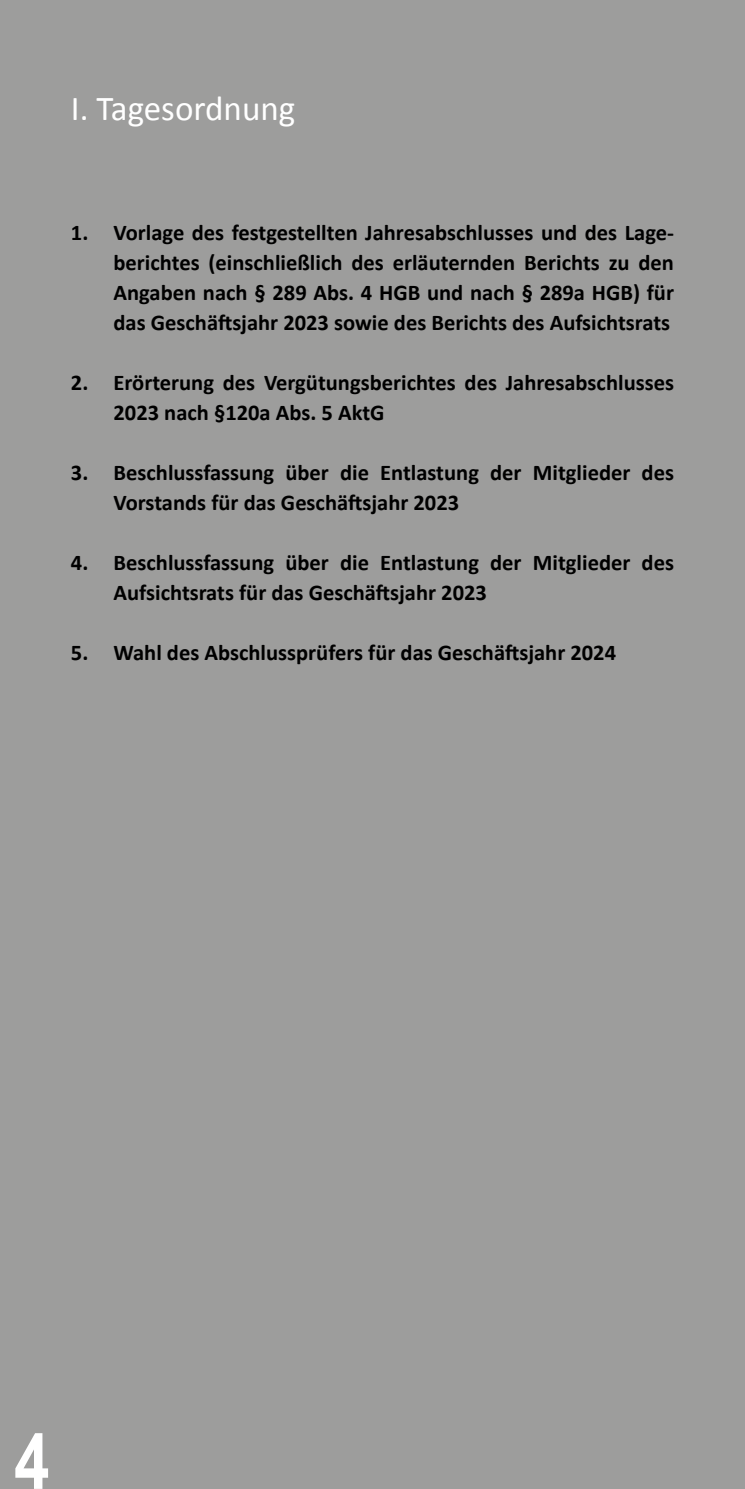
<style>
.page{position:relative;width:745px;height:1489px;background:#fff}
.page>*{position:absolute;margin:0;border:0;box-sizing:border-box;transform-origin:0 0}
.t1{font:700 77.5px "Arial Narrow";color:#fff}
.t2{font:35px "Calibri";color:#fff}
.t3{font:700 22.5px/30px "Calibri";color:#000}
</style>
<div class="page">
<div style="left:0;top:0;width:744px;height:1488px;background:#9d9d9c"></div>
<h2 class="t2" style="left:71px;top:87px;width:226px">I. Tagesordnung</h2>
<p class="t3" style="left:113px;top:216px;width:561px;text-align:justify;text-indent:-43px">1. Vorlage des festgestellten Jahresabschlusses und des Lage&shy;berichtes (einschließlich des erläuternden Berichts zu den Angaben nach § 289 Abs. 4 HGB und nach § 289a HGB) für das Geschäftsjahr 2023 sowie des Berichts des Aufsichtsrats</p>
<p class="t3" style="left:113px;top:366px;width:561px;text-indent:-43px">2. Erörterung des Vergütungsberichtes des Jahresabschlusses<br>2023 nach §120a Abs. 5 AktG</p>
<p class="t3" style="left:113px;top:456px;width:561px;text-indent:-43px">3. Beschlussfassung über die Entlastung der Mitglieder des<br>Vorstands für das Geschäftsjahr 2023</p>
<p class="t3" style="left:113px;top:546px;width:561px;text-indent:-43px">4. Beschlussfassung über die Entlastung der Mitglieder des<br>Aufsichtsrats für das Geschäftsjahr 2023</p>
<p class="t3" style="left:71px;top:636px;width:546px">5. Wahl des Abschlussprüfers für das Geschäftsjahr 2024</p>
<h1 class="t1" style="left:14px;top:1402px;width:37px">4</h1>
</div>
